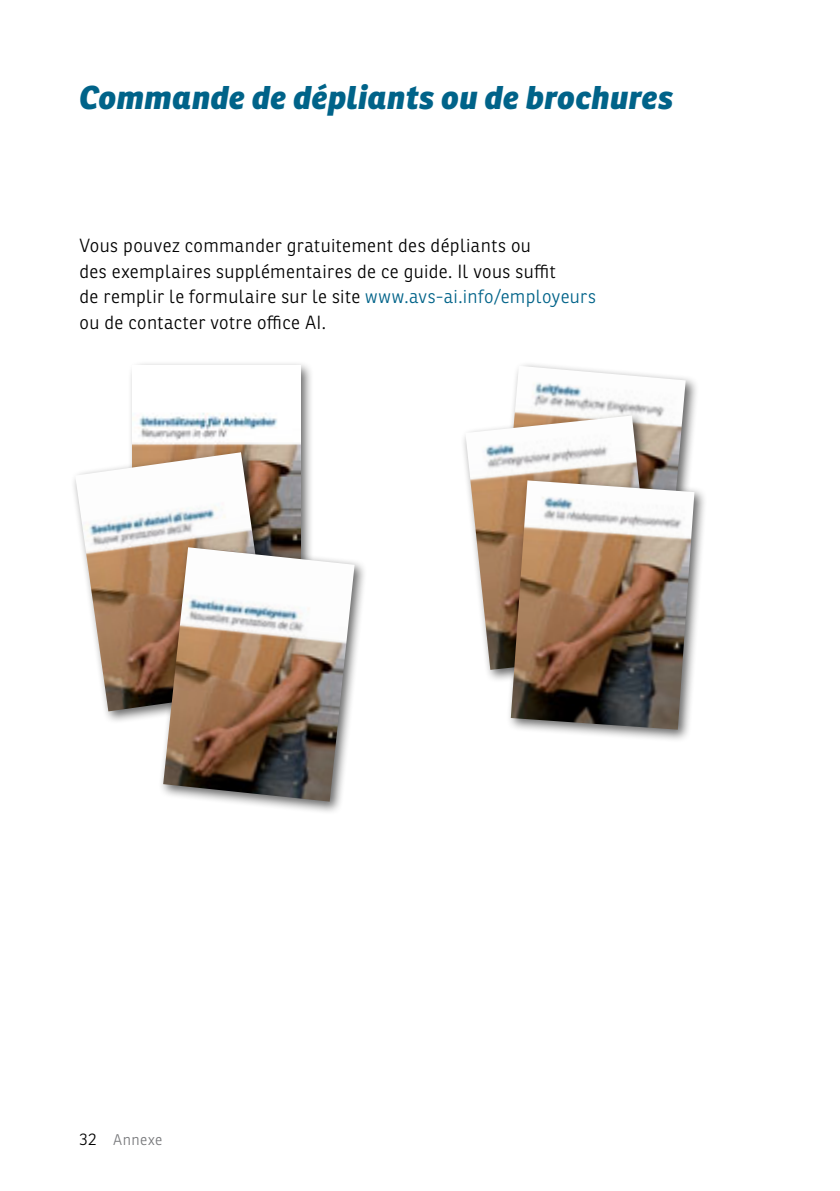
<style>
.page{position:relative;width:840px;height:1191px;background:#fff}
.page>*{position:absolute;margin:0;border:0;box-sizing:border-box;transform-origin:0 0}
.t1{font:italic 800 32px "Ronnia";letter-spacing:.005em;color:#006389}
.t2{font:300 18.4px/25.6px "Ronnia";letter-spacing:.02em;color:#000}
.t3{font:300 15px "Ronnia";letter-spacing:.025em;color:#77787b}
.s1{color:#006389}
.s2{font-size:16.4px;color:#000}
</style>
<div class="page">
<div style="left:493px;top:361px;width:205px;height:270px;background:#000;opacity:.6"></div>
<img style="left:498px;top:366px;width:187px;height:110px">
<div style="left:460px;top:411px;width:210px;height:272px;background:#000;opacity:.6"></div>
<img style="left:465px;top:415px;width:191px;height:255px">
<div style="left:506px;top:476px;width:201px;height:266px;background:#000;opacity:.6"></div>
<img style="left:510px;top:480px;width:184px;height:249px">
<div style="left:128px;top:361px;width:186px;height:256px;background:#000;opacity:.6"></div>
<img style="left:133px;top:366px;width:167px;height:176px">
<div style="left:70px;top:447px;width:217px;height:277px;background:#000;opacity:.6"></div>
<img style="left:75px;top:452px;width:199px;height:259px">
<div style="left:158px;top:542px;width:210px;height:273px;background:#000;opacity:.6"></div>
<img style="left:163px;top:547px;width:191px;height:254px">
<h1 class="t1" style="left:79px;top:77px;width:595px">Commande de dépliants ou de brochures</h1>
<p class="t2" style="left:79px;top:233px;width:518px">Vous pouvez commander gratuitement des dépliants ou<br>des exemplaires supplémentaires de ce guide. Il vous suffit<br>de remplir le formulaire sur le site <span class="s1">www.avs-ai.info/employeurs </span>ou de contacter votre office AI.</p>
<p class="t3" style="left:79px;top:1130px;width:84px"><span class="s2">32</span> Annexe</p>
</div>
